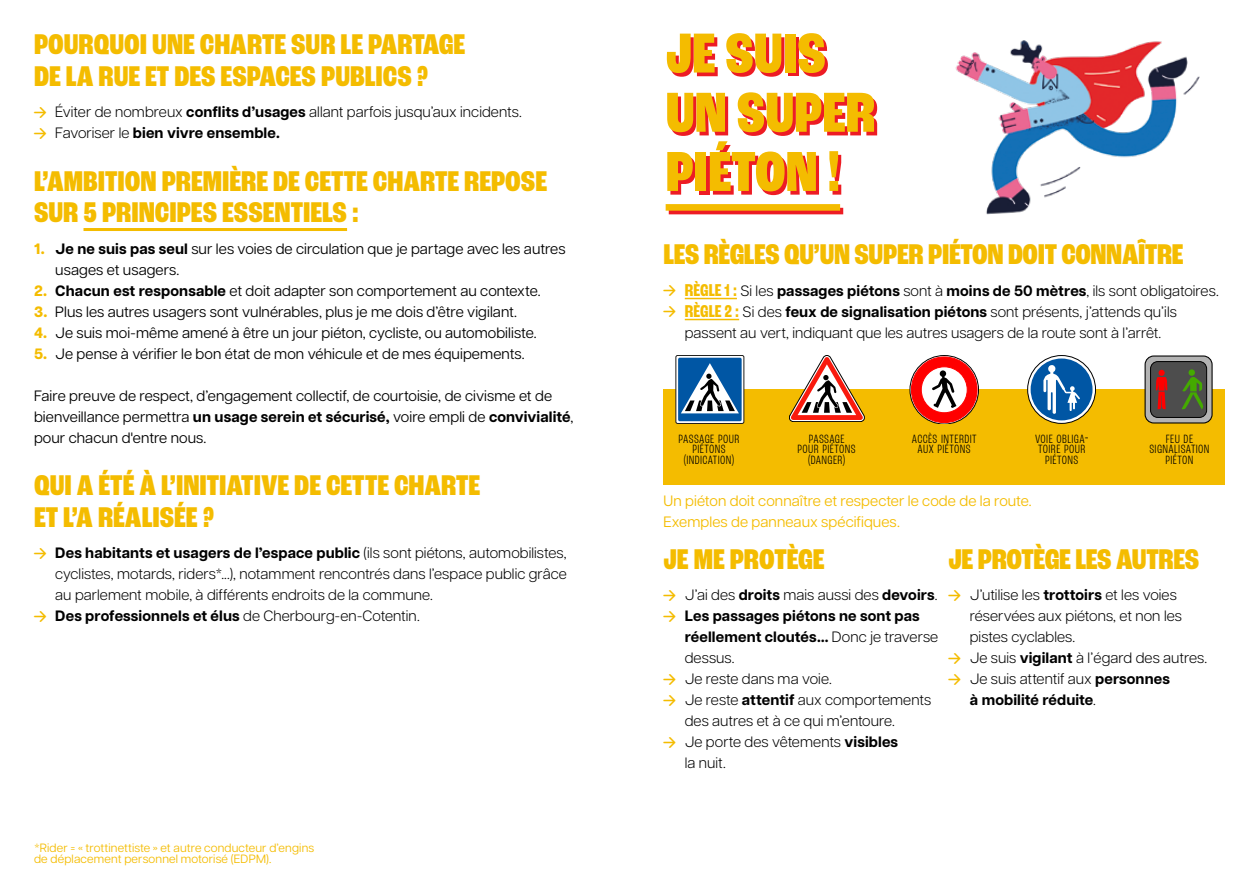
<style>
.page{position:relative;width:1259px;height:893px;background:#fff}
.page>*{position:absolute;margin:0;border:0;box-sizing:border-box;transform-origin:0 0}
.t1{font:800 condensed 59.25px/59.2px "Roc Grotesk";color:#f4bc00}
.t2{font:800 condensed 30px/31.5px "Roc Grotesk";color:#f4bc00}
.t3{font:300 15px/21px "Articulat CF";letter-spacing:.005em;color:#000}
.t4{font:15px/21px "Articulat CF";letter-spacing:.005em;color:#000}
.t5{font:15px/21px "Articulat CF";letter-spacing:.005em;color:#f4bc00}
.t6{font:300 condensed 12.6px/10.5px "Roc Grotesk";letter-spacing:.03em;color:#000;text-align:center}
.t7{font:12px/10.5px "Articulat CF";letter-spacing:.015em;color:#f4bc00}
.s1{font-weight:700}
.s2{font-weight:800;color:#f4bc00}
.s3{font-family:"Roc Grotesk";font-weight:700;font-stretch:condensed;font-size:18px;color:#f4bc00}
.s4{font-size:13.5px}
.s5{font-size:18px}
</style>
<div class="page">
<hr style="left:83px;top:228px;width:264px;height:3px;background:#f4bc00">
<hr style="left:685px;top:298px;width:52px;height:1px;background:#f4bc00">
<hr style="left:685px;top:319px;width:54px;height:1px;background:#f4bc00">
<div style="left:669px;top:208px;width:174px;height:6px;background:#ed1c24"></div>
<div style="left:665px;top:204px;width:175px;height:7px;background:#f4bc00"></div>
<div style="left:663px;top:389px;width:562px;height:95px;background:#f4bc00"></div>
<svg style="left:789px;top:355px;width:75px;height:67px"></svg>
<svg style="left:910px;top:355px;width:68px;height:69px"></svg>
<div style="left:911px;top:357px;width:66px;height:66px;background:#f00;border-radius:50%"></div>
<div style="left:911px;top:357px;width:66px;height:66px;border:1px solid #f00;border-radius:50%"></div>
<div style="left:921px;top:367px;width:46px;height:46px;background:#fff;border-radius:50%"></div>
<div style="left:921px;top:367px;width:46px;height:46px;border:1px solid #f00;border-radius:50%"></div>
<svg style="left:932px;top:370px;width:24px;height:38px"></svg>
<svg style="left:1027px;top:356px;width:68px;height:67px"></svg>
<div style="left:1027px;top:355px;width:68px;height:69px;border:1px solid #000;border-radius:50%"></div>
<div style="left:1030px;top:358px;width:62px;height:62px;background:#0056a4;border-radius:50%"></div>
<svg style="left:1043px;top:365px;width:37px;height:49px"></svg>
<svg style="left:676px;top:355px;width:68px;height:68px"></svg>
<div style="left:676px;top:355px;width:68px;height:69px;border:1px solid #1d1d1b;border-radius:2px"></div>
<div style="left:678px;top:358px;width:63px;height:63px;background:#0056a4;border-radius:2px"></div>
<svg style="left:681px;top:363px;width:58px;height:50px"></svg>
<div style="left:1145px;top:356px;width:67px;height:67px;background:#b3b3b3;border-radius:9px"></div>
<div style="left:1144px;top:355px;width:68px;height:68px;border:1px solid #000;border-radius:9px"></div>
<div style="left:1150px;top:362px;width:56px;height:55px;background:#4d4d4d;border-radius:7px"></div>
<div style="left:1150px;top:361px;width:57px;height:57px;border:1px solid #000;border-radius:7px"></div>
<svg style="left:1155px;top:370px;width:12px;height:40px"></svg>
<div style="left:1188px;top:369px;width:7px;height:7px;background:#4a0;border-radius:50%"></div>
<svg style="left:1181px;top:377px;width:23px;height:33px"></svg>
<img style="left:955px;top:40px;width:245px;height:175px">
<h2 class="t2" style="left:34px;top:29px;width:433px">POURQUOI UNE CHARTE SUR LE PARTAGE<br>DE LA RUE ET DES ESPACES PUBLICS ?</h2>
<p class="t3" style="left:55px;top:100px;width:468px">Éviter de nombreux <span class="s1">conflits d’usages</span> allant parfois jusqu’aux incidents.<br>Favoriser le <span class="s1">bien vivre ensemble.</span></p>
<h2 class="t2" style="left:34px;top:166px;width:514px">L’AMBITION PREMIÈRE DE CETTE CHARTE REPOSE<br>SUR 5 PRINCIPES ESSENTIELS :</h2>
<p class="t4" style="left:55px;top:237px;width:512px;text-indent:-21px"><span class="s2">1.</span> <span class="s1">Je ne suis pas seul</span> sur les voies de circulation que je partage avec les autres usages et usagers.</p>
<p class="t4" style="left:34px;top:279px;width:508px"><span class="s2">2.</span> <span class="s1">Chacun est responsable</span> et doit adapter son comportement au contexte.</p>
<p class="t4" style="left:34px;top:300px;width:484px"><span class="s2">3.</span> Plus les autres usagers sont vulnérables, plus je me dois d’être vigilant.</p>
<p class="t4" style="left:34px;top:321px;width:504px"><span class="s2">4.</span> Je suis moi-même amené à être un jour piéton, cycliste, ou automobiliste.</p>
<p class="t4" style="left:34px;top:342px;width:492px"><span class="s2">5.</span> Je pense à vérifier le bon état de mon véhicule et de mes équipements.</p>
<p class="t4" style="left:34px;top:384px;width:541px">Faire preuve de respect, d’engagement collectif, de courtoisie, de civisme et de bienveillance permettra <span class="s1">un usage serein et sécurisé,</span> voire empli de <span class="s1">convivialité</span>, pour chacun d'entre nous.</p>
<h2 class="t2" style="left:34px;top:470px;width:448px">QUI A ÉTÉ À L’INITIATIVE DE CETTE CHARTE<br>ET L’A RÉALISÉE ?</h2>
<p class="t3" style="left:55px;top:541px;width:513px"><span class="s1">Des habitants et usagers de l’espace public</span> (ils sont piétons, automobilistes, cyclistes, motards, riders*...), notamment rencontrés dans l’espace public grâce au parlement mobile, à différents endroits de la commune.<br><span class="s1">Des professionnels et élus</span> de Cherbourg-en-Cotentin.</p>
<p class="t7" style="left:34px;top:842px;width:282px">*Rider = « trottinettiste » et autre conducteur d’engins de déplacement personnel motorisé (EDPM).</p>
<h1 class="t1" style="left:665px;top:25px;width:211px">JE SUIS<br>UN SUPER<br>PIÉTON !</h1>
<h2 class="t2" style="left:663px;top:239px;width:521px">LES RÈGLES QU’UN SUPER PIÉTON DOIT CONNAÎTRE</h2>
<p class="t3" style="left:685px;top:279px;width:535px"><span class="s3">RÈGLE 1 :</span> Si les <span class="s1">passages piétons</span> sont à <span class="s1">moins de 50 mètres</span>, ils sont obligatoires.<br><span class="s3">RÈGLE 2 :</span> Si des <span class="s1">feux de signalisation piétons</span> sont présents, j’attends qu’ils passent au vert, indiquant que les autres usagers de la route sont à l’arrêt.</p>
<p class="t6" style="left:678px;top:433px;width:62px">PASSAGE POUR<br>PIÉTONS <span class="s4">(</span>INDICATION<span class="s4">)</span></p>
<p class="t6" style="left:797px;top:433px;width:60px">PASSAGE<br>POUR PIÉTONS <span class="s4">(</span>DANGER<span class="s4">)</span></p>
<p class="t6" style="left:912px;top:433px;width:66px">ACCÈS INTERDIT<br>AUX PIÉTONS</p>
<p class="t6" style="left:1035px;top:433px;width:55px">VOIE OBLIGA<span class="s5">-<br></span>TOIRE POUR<br>PIÉTONS</p>
<p class="t6" style="left:1149px;top:433px;width:62px">FEU DE<br>SIGNALISATION<br>PIÉTON</p>
<p class="t5" style="left:663px;top:489px;width:370px">Un piéton doit connaître et respecter le code de la route.<br>Exemples de panneaux spécifiques.</p>
<h2 class="t2" style="left:663px;top:544px;width:163px">JE ME PROTÈGE</h2>
<p class="t3" style="left:685px;top:583px;width:255px">J’ai des <span class="s1">droits</span> mais aussi des <span class="s1">devoirs</span>.<br><span class="s1">Les passages piétons ne sont pas réellement cloutés…</span> Donc je traverse dessus.<br>Je reste dans ma voie.<br>Je reste <span class="s1">attentif</span> aux comportements des autres et à ce qui m’entoure.<br>Je porte des vêtements <span class="s1">visibles<br></span>la nuit.</p>
<h2 class="t2" style="left:948px;top:544px;width:252px">JE PROTÈGE LES AUTRES</h2>
<p class="t3" style="left:969px;top:583px;width:239px">J’utilise les <span class="s1">trottoirs</span> et les voies réservées aux piétons, et non les pistes cyclables.<br>Je suis <span class="s1">vigilant</span> à l’égard des autres.<br>Je suis attentif aux <span class="s1">personnes<br>à mobilité réduite</span>.</p>
</div>
